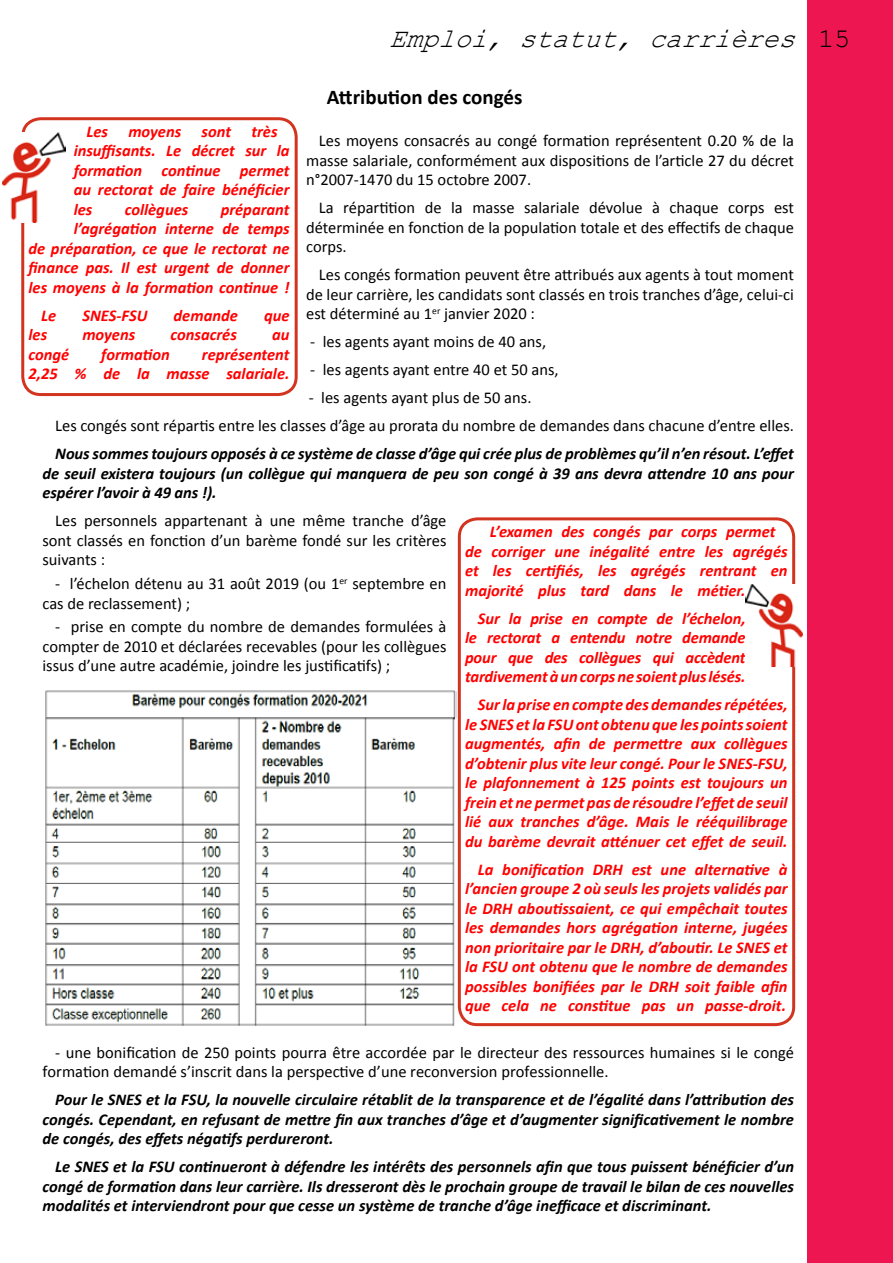
<style>
.page{position:relative;width:893px;height:1263px;background:#fff}
.page>*{position:absolute;margin:0;border:0;box-sizing:border-box;transform-origin:0 0}
.t1{font:italic 27px "Courier New";color:#000}
.t2{font:700 21px "Calibri";color:#000}
.t3{font:italic 700 16.5px/19.5px "Calibri";color:#f00;text-align:justify}
.t4{font:16.5px/19.5px "Calibri";color:#000;text-align:justify}
.t5{font:italic 700 16.5px/19.5px "Calibri";color:#000;text-align:justify}
.s1{font-style:normal}
</style>
<div class="page">
<div style="left:808px;top:0;width:85px;height:1263px;background:#ed1651"></div>
<div style="left:21px;top:117px;width:277px;height:279px;border:3px solid #d3341f;border-radius:18px"></div>
<img style="left:3px;top:133px;width:62px;height:90px">
<div style="left:458px;top:517px;width:337px;height:509px;border:3px solid #d3341f;border-radius:18px"></div>
<img style="left:746px;top:584px;width:56px;height:82px">
<img style="left:45px;top:690px;width:411px;height:336px">
<h1 class="t1" style="left:390px;top:22px;width:462px">Emploi,statut,carrières <span class="s1">1 5</span></h1>
<p class="t2" style="left:327px;top:83px;width:197px">Attribution des congés</p>
<p class="t4" style="left:306px;top:131px;width:489px;text-indent:13px">Les moyens consacrés au congé formation représentent 0.20 % de la masse salariale, conformément aux dispositions de l’article 27 du décret n°2007-1470 du 15 octobre 2007.</p>
<p class="t4" style="left:306px;top:198px;width:489px;text-indent:13px">La répartition de la masse salariale dévolue à chaque corps est déterminée en fonction de la population totale et des effectifs de chaque corps.</p>
<p class="t4" style="left:306px;top:265px;width:489px;text-indent:13px">Les congés formation peuvent être attribués aux agents à tout moment de leur carrière, les candidats sont classés en trois tranches d’âge, celui-ci est déterminé au 1<sup>er</sup> janvier 2020 :</p>
<p class="t4" style="left:310px;top:332px;width:237px">- les agents ayant moins de 40 ans,</p>
<p class="t4" style="left:310px;top:360px;width:250px">- les agents ayant entre 40 et 50 ans,</p>
<p class="t4" style="left:55px;top:384px;width:740px;line-height:28px;text-align:center">- les agents ayant plus de 50 ans.<br>Les congés sont répartis entre les classes d’âge au prorata du nombre de demandes dans chacune d’entre elles.</p>
<p class="t5" style="left:43px;top:444px;width:753px;text-indent:13px">Nous sommes toujours opposés à ce système de classe d’âge qui crée plus de problèmes qu’il n’en résout. L’effet de seuil existera toujours (un collègue qui manquera de peu son congé à 39 ans devra attendre 10 ans pour espérer l’avoir à 49 ans !).</p>
<p class="t4" style="left:43px;top:511px;width:405px;text-indent:13px">Les personnels appartenant à une même tranche d’âge sont classés en fonction d’un barème fondé sur les critères suivants :</p>
<p class="t4" style="left:43px;top:574px;width:405px;text-indent:13px">- l’échelon détenu au 31 août 2019 (ou 1<sup>er</sup> septembre en cas de reclassement) ;</p>
<p class="t4" style="left:43px;top:617px;width:405px;text-indent:13px">- prise en compte du nombre de demandes formulées à compter de 2010 et déclarées recevables (pour les collègues issus d’une autre académie, joindre les justificatifs) ;</p>
<p class="t3" style="left:74px;top:122px;width:217px;text-align:left;text-indent:13px">Les moyens sont très insuffisants. Le décret sur la formation continue permet au rectorat de faire bénéficier les</p>
<p class="t3" style="left:29px;top:200px;width:263px;text-align:right">préparant<br>l’agrégation interne de temps<br>de préparation, ce que le rectorat ne finance pas. Il est urgent de donner les moyens à la formation continue !</p>
<p class="t3" style="left:41px;top:306px;width:17px">Le</p>
<p class="t3" style="left:82px;top:306px;width:66px">SNES-FSU</p>
<p class="t3" style="left:174px;top:306px;width:66px">demande</p>
<p class="t3" style="left:264px;top:306px;width:27px">que</p>
<p class="t3" style="left:29px;top:325px;width:20px">les</p>
<p class="t3" style="left:82px;top:325px;width:54px">moyens</p>
<p class="t3" style="left:170px;top:325px;width:68px">consacrés</p>
<p class="t3" style="left:272px;top:325px;width:19px">au</p>
<p class="t3" style="left:29px;top:345px;width:42px">congé</p>
<p class="t3" style="left:101px;top:345px;width:70px">formation</p>
<p class="t3" style="left:125px;top:200px;width:65px">collègues</p>
<p class="t3" style="left:29px;top:345px;width:263px;text-align:right">représentent<br>2,25 % de la masse salariale.</p>
<p class="t3" style="left:465px;top:522px;width:324px;text-align:left;text-indent:25px">L’examen des congés par corps permet de corriger une inégalité entre les agrégés et les certifiés, les agrégés rentrant en majorité plus tard dans le métier.</p>
<p class="t3" style="left:465px;top:608px;width:282px;text-indent:13px">Sur la prise en compte de l’échelon, le rectorat a entendu notre demande pour que des collègues qui accèdent tardivement à un corps ne soient plus lésés.</p>
<p class="t3" style="left:465px;top:695px;width:324px;text-indent:13px">Sur la prise en compte des demandes répétées, le SNES et la FSU ont obtenu que les points soient augmentés, afin de permettre aux collègues d’obtenir plus vite leur congé. Pour le SNES-FSU, le plafonnement à 125 points est toujours un frein et ne permet pas de résoudre l’effet de seuil lié aux tranches d’âge. Mais le rééquilibrage du barème devrait atténuer cet effet de seuil.</p>
<p class="t3" style="left:465px;top:859px;width:324px;text-indent:13px">La bonification DRH est une alternative à l’ancien groupe 2 où seuls les projets validés par le DRH aboutissaient, ce qui empêchait toutes les demandes hors agrégation interne, jugées non prioritaire par le DRH, d’aboutir. Le SNES et la FSU ont obtenu que le nombre de demandes possibles bonifiées par le DRH soit faible afin que cela ne constitue pas un passe-droit.</p>
<p class="t4" style="left:43px;top:1042px;width:753px;text-indent:13px">- une bonification de 250 points pourra être accordée par le directeur des ressources humaines si le congé formation demandé s’inscrit dans la perspective d’une reconversion professionnelle.</p>
<p class="t5" style="left:43px;top:1090px;width:753px;text-indent:13px">Pour le SNES et la FSU, la nouvelle circulaire rétablit de la transparence et de l’égalité dans l’attribution des congés. Cependant, en refusant de mettre fin aux tranches d’âge et d’augmenter significativement le nombre de congés, des effets négatifs perdureront.</p>
<p class="t5" style="left:43px;top:1157px;width:753px;text-indent:13px">Le SNES et la FSU continueront à défendre les intérêts des personnels afin que tous puissent bénéficier d’un congé de formation dans leur carrière. Ils dresseront dès le prochain groupe de travail le bilan de ces nouvelles modalités et interviendront pour que cesse un système de tranche d’âge inefficace et discriminant.</p>
</div>
